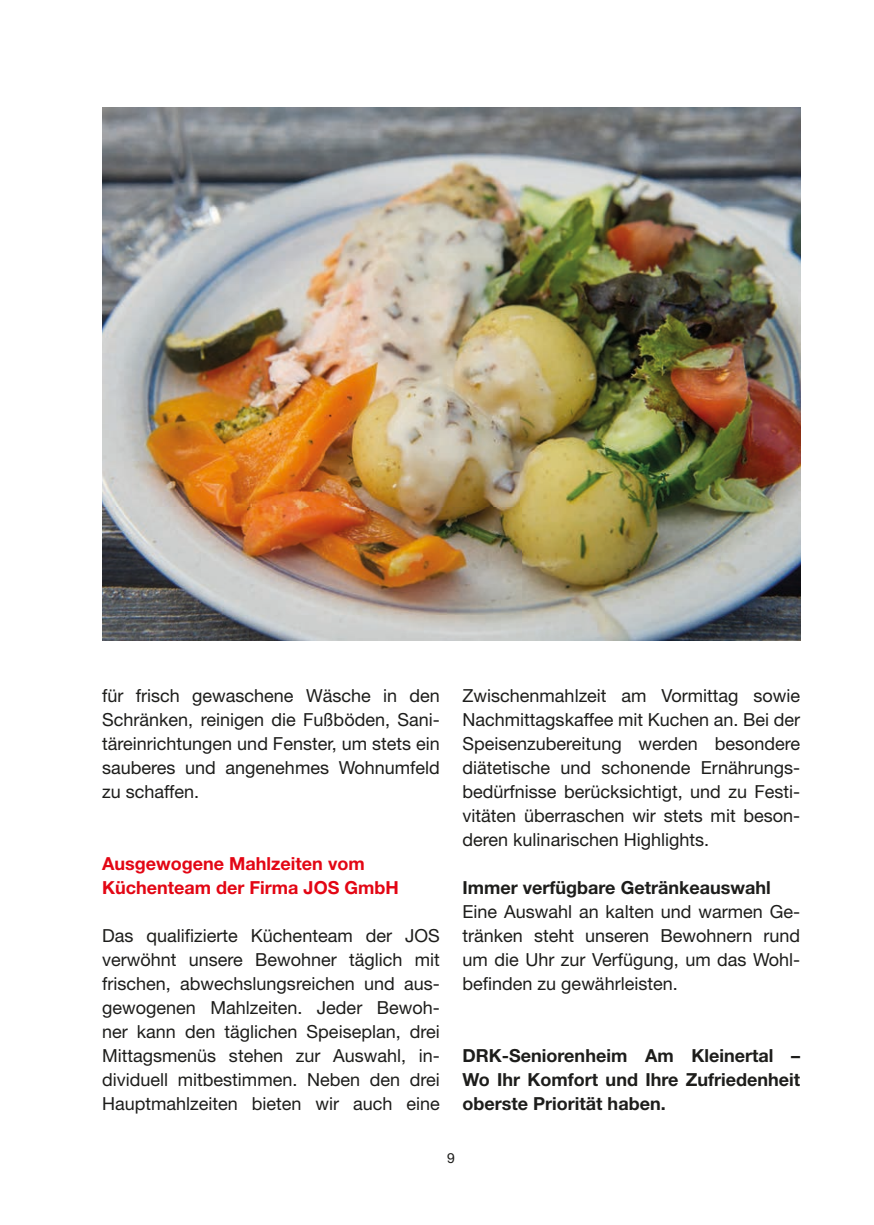
<style>
.page{position:relative;width:874px;height:1225px;background:#fff}
.page>*{position:absolute;margin:0;border:0;box-sizing:border-box;transform-origin:0 0}
.t1{font:18px/24px "Helvetica Neue";color:#1d1d1b;text-align:justify}
.t2{font:700 18px/24px "Helvetica Neue";color:#1d1d1b;text-align:justify}
.t3{font:700 18px/24px "Helvetica Neue";color:#e30614}
.t4{font:14px "Helvetica Neue LT Std";color:#1d1d1b}
</style>
<div class="page">
<img style="left:102px;top:108px;width:697px;height:533px">
<p class="t1" style="left:102px;top:683px;width:339px">für frisch gewaschene Wäsche in den Schränken, reinigen die Fußböden, Sani&shy;täreinrichtungen und Fenster, um stets ein sauberes und angenehmes Wohnumfeld zu schaffen.</p>
<p class="t3" style="left:102px;top:851px;width:298px">Ausgewogene Mahlzeiten vom<br>Küchenteam der Firma JOS GmbH</p>
<p class="t1" style="left:102px;top:923px;width:339px">Das qualifizierte Küchenteam der JOS verwöhnt unsere Bewohner täglich mit frischen, abwechslungsreichen und aus&shy;gewogenen Mahlzeiten. Jeder Bewoh&shy;ner kann den täglichen Speiseplan, drei Mittagsmenüs stehen zur Auswahl, in&shy;dividuell mitbestimmen. Neben den drei Hauptmahlzeiten bieten wir auch eine</p>
<p class="t1" style="left:462px;top:683px;width:339px">Zwischenmahlzeit am Vormittag sowie Nachmittagskaffee mit Kuchen an. Bei der Speisenzubereitung werden besondere diätetische und schonende Ernährungs&shy;bedürfnisse berücksichtigt, und zu Festi&shy;vitäten überraschen wir stets mit beson&shy;deren kulinarischen Highlights.</p>
<p class="t2" style="left:462px;top:875px;width:309px">Immer verfügbare Getränkeauswahl</p>
<p class="t1" style="left:462px;top:899px;width:339px">Eine Auswahl an kalten und warmen Ge&shy;tränken steht unseren Bewohnern rund um die Uhr zur Verfügung, um das Wohl&shy;befinden zu gewährleisten.</p>
<p class="t2" style="left:462px;top:1043px;width:339px">DRK-Seniorenheim Am Kleinertal – Wo Ihr Komfort und Ihre Zufriedenheit oberste Priorität haben.</p>
<p class="t4" style="left:447px;top:1150px;width:9px">9</p>
</div>
